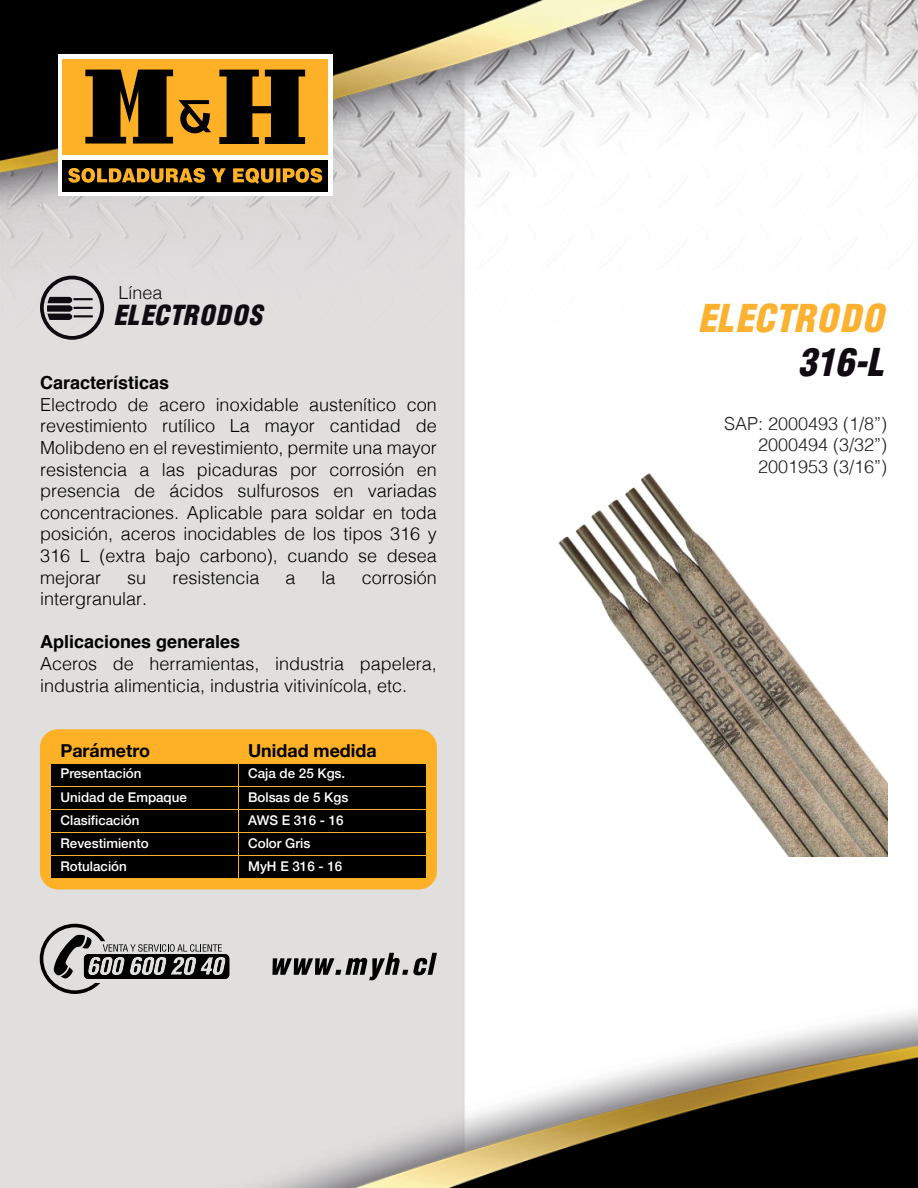
<style>
.page{position:relative;width:918px;height:1188px;background:#fff}
.page>*{position:absolute;margin:0;border:0;box-sizing:border-box;transform-origin:0 0}
.t1{font:italic 900 37.5px "Switzerland Cond";color:#fcb230}
.t2{font:italic 900 37.5px "Switzerland Cond";color:#0f0b11}
.t3{font:italic 900 27px "Switzerland Cond";color:#0f0b11}
.t4{font:300 18px/21.6px "Helvetica";color:#000;text-align:justify}
.t5{font:300 18px/21.6px "Helvetica";color:#231f20;text-align:justify}
.t6{font:700 18px "Helvetica";color:#000}
.t7{font:300 18px "Helvetica";color:#0f0b11}
.t8{font:700 17.85px "Helvetica Neue";color:#000}
.t9{font:500 13.35px "Helvetica Neue";color:#fff}
</style>
<div class="page">
<img style="left:0;top:0;width:918px;height:1188px">
<div style="left:58px;top:54px;width:274px;height:142px;background:#fff"></div>
<div style="left:62px;top:160px;width:266px;height:31px;background:#000"></div>
<svg style="left:68px;top:168px;width:254px;height:16px"></svg>
<div style="left:62px;top:59px;width:266px;height:95px;background:#feb127"></div>
<svg style="left:85px;top:70px;width:88px;height:74px"></svg>
<svg style="left:219px;top:70px;width:86px;height:74px"></svg>
<svg style="left:179px;top:100px;width:32px;height:33px"></svg>
<svg style="left:40px;top:276px;width:64px;height:64px;background:#9e9b9d"></svg>
<svg style="left:40px;top:924px;width:189px;height:70px;background:#9f9f9e"></svg>
<svg style="left:272px;top:953px;width:165px;height:27px;background:#929191"></svg>
<div style="left:40px;top:729px;width:397px;height:160px;background:#feb127;border-radius:18px"></div>
<div style="left:52px;top:764px;width:186px;height:21px;background:#000"></div>
<div style="left:52px;top:810px;width:186px;height:22px;background:#000"></div>
<div style="left:239px;top:764px;width:186px;height:21px;background:#000"></div>
<div style="left:239px;top:810px;width:186px;height:22px;background:#000"></div>
<div style="left:52px;top:787px;width:186px;height:22px;background:#000"></div>
<div style="left:239px;top:787px;width:186px;height:22px;background:#000"></div>
<div style="left:52px;top:833px;width:186px;height:22px;background:#000"></div>
<div style="left:239px;top:833px;width:186px;height:22px;background:#000"></div>
<div style="left:52px;top:856px;width:186px;height:22px;background:#000"></div>
<div style="left:239px;top:856px;width:186px;height:22px;background:#000"></div>
<img style="left:487px;top:456px;width:400px;height:401px">
<p class="t7" style="left:118px;top:278px;width:46px">Línea</p>
<h2 class="t3" style="left:113px;top:298px;width:152px">ELECTRODOS</h2>
<p class="t6" style="left:40px;top:368px;width:131px">Características</p>
<p class="t4" style="left:40px;top:392px;width:398px">Electrodo de acero inoxidable austenítico con revestimiento rutílico La mayor cantidad de Molibdeno en el revestimiento, permite una mayor resistencia a las picaduras por corrosión en presencia de ácidos sulfurosos en variadas concentraciones. Aplicable para soldar en toda posición, aceros inocidables de los tipos 316 y 316 L (extra bajo carbono), cuando se desea mejorar</p>
<p class="t4" style="left:127px;top:565px;width:21px">su</p>
<p class="t4" style="left:172px;top:565px;width:89px">resistencia</p>
<p class="t4" style="left:285px;top:565px;width:12px">a</p>
<p class="t4" style="left:322px;top:565px;width:16px">la</p>
<p class="t4" style="left:362px;top:565px;width:77px">corrosión</p>
<p class="t4" style="left:40px;top:587px;width:109px">intergranular.</p>
<p class="t6" style="left:40px;top:628px;width:202px">Aplicaciones generales</p>
<p class="t4" style="left:40px;top:652px;width:398px">Aceros de herramientas, industria papelera, industria alimenticia, industria vitivinícola, etc.</p>
<p class="t8" style="left:60px;top:737px;width:91px">Parámetro</p>
<p class="t9" style="left:60px;top:763px;width:83px">Presentación</p>
<p class="t9" style="left:60px;top:809px;width:81px">Clasificación</p>
<p class="t8" style="left:248px;top:737px;width:130px">Unidad medida</p>
<p class="t9" style="left:248px;top:763px;width:99px">Caja de 25 Kgs.</p>
<p class="t9" style="left:248px;top:809px;width:97px">AWS E 316 - 16</p>
<p class="t9" style="left:60px;top:786px;width:128px">Unidad de Empaque</p>
<p class="t9" style="left:248px;top:786px;width:102px">Bolsas de 5 Kgs</p>
<p class="t9" style="left:60px;top:832px;width:90px">Revestimiento</p>
<p class="t9" style="left:248px;top:832px;width:64px">Color Gris</p>
<p class="t9" style="left:60px;top:855px;width:68px">Rotulación</p>
<p class="t9" style="left:248px;top:855px;width:96px">MyH E 316 - 16</p>
<h1 class="t1" style="left:698px;top:295px;width:189px">ELECTRODO</h1>
<h1 class="t2" style="left:798px;top:338px;width:89px">316-L</h1>
<p class="t5" style="left:758px;top:411px;width:131px;text-indent:-34px">SAP: 2000493 (1/8”)<br>2000494 (3/32”)<br>2001953 (3/16”)</p>
</div>
